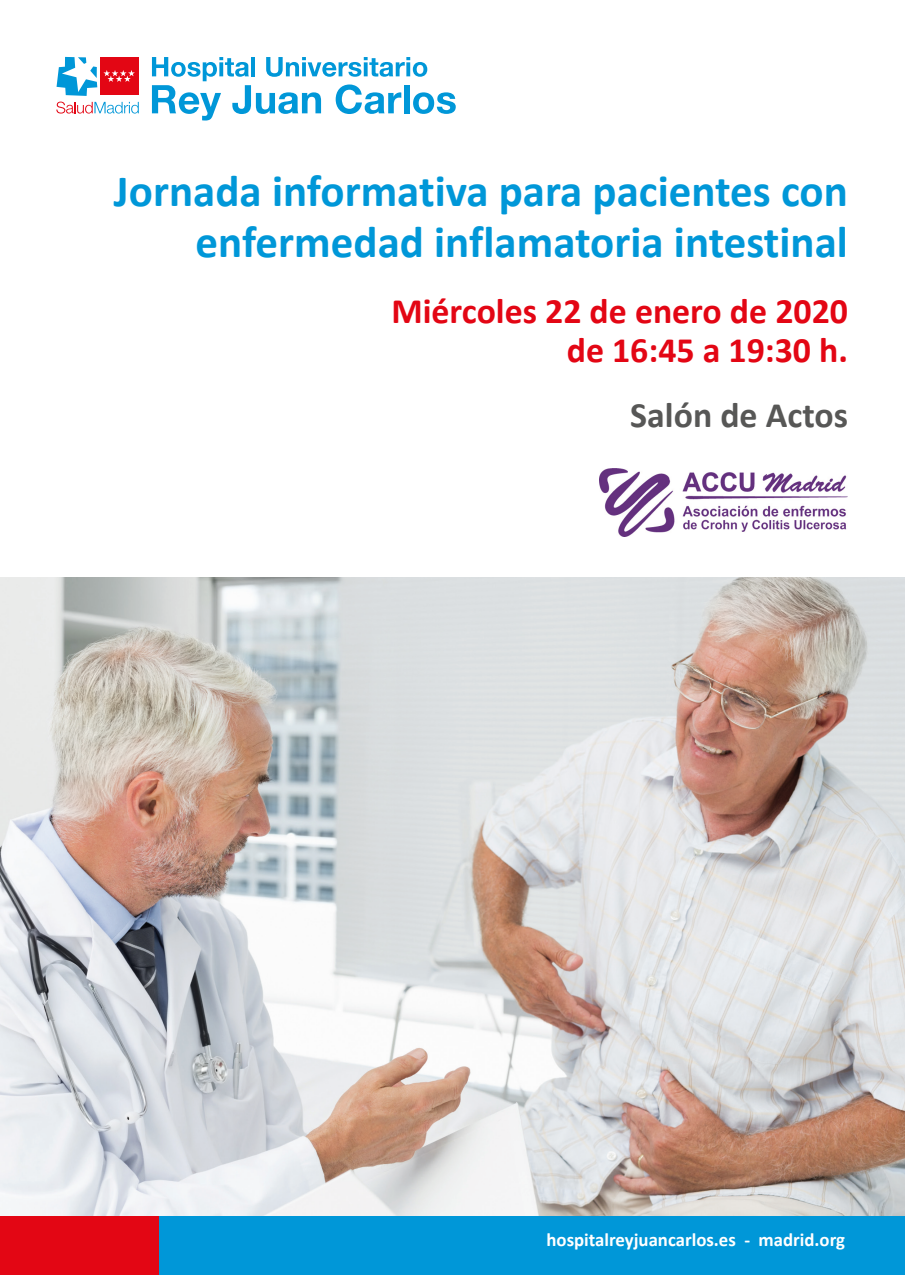
<style>
.page{position:relative;width:905px;height:1275px;background:#fff}
.page>*{position:absolute;margin:0;border:0;box-sizing:border-box;transform-origin:0 0}
.t1{font:700 45px/51px "Calibri";color:#0097d8;text-align:right}
.t2{font:700 35.85px "Calibri";color:#e30614}
.t3{font:700 35.85px "Calibri";color:#575756}
.t4{font:700 18.9px "Calibri";color:#fff}
</style>
<div class="page">
<img style="left:0;top:578px;width:905px;height:638px">
<div style="left:10px;top:1216px;width:895px;height:59px;background:#0097d8"></div>
<div style="left:0;top:1216px;width:159px;height:59px;background:#e30614"></div>
<svg style="left:56px;top:102px;width:83px;height:12px"></svg>
<div style="left:100px;top:58px;width:38px;height:37px;background:#e30614"></div>
<svg style="left:103px;top:70px;width:32px;height:12px"></svg>
<svg style="left:57px;top:57px;width:40px;height:39px"></svg>
<svg style="left:152px;top:57px;width:304px;height:64px"></svg>
<img style="left:600px;top:468px;width:248px;height:68px">
<p class="t1" style="left:114px;top:165px;width:736px">Jornada informativa para pacientes con enfermedad inflamatoria intestinal</p>
<p class="t2" style="left:391px;top:286px;width:458px">Miércoles 22 de enero de 2020</p>
<p class="t2" style="left:567px;top:325px;width:283px">de 16:45 a 19:30 h.</p>
<p class="t3" style="left:630px;top:390px;width:219px">Salón de Actos</p>
<p class="t4" style="left:546px;top:1226px;width:300px">hospitalreyjuancarlos.es - madrid.org</p>
</div>
